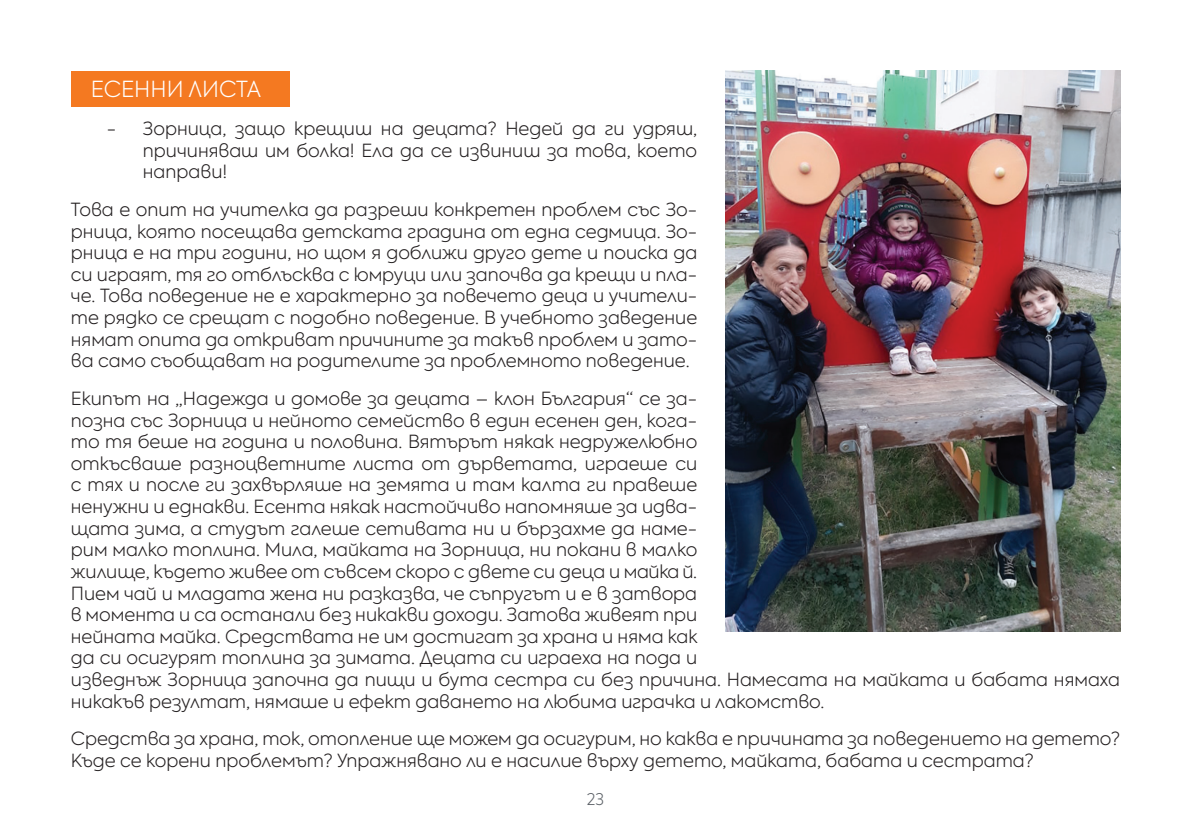
<style>
.page{position:relative;width:1191px;height:840px;background:#fff}
.page>*{position:absolute;margin:0;border:0;box-sizing:border-box;transform-origin:0 0}
.t1{font:300 22px "Axiforma";color:#fff}
.t2{font:300 18px/21.6px "Axiforma";color:#231f20;text-align:justify}
.t3{font:300 16px "Axiforma";color:#5c6167}
</style>
<div class="page">
<div style="left:71px;top:71px;width:218px;height:35px;background:#f47921"></div>
<img style="left:725px;top:71px;width:395px;height:560px">
<p class="t1" style="left:91px;top:75px;width:172px">ЕСЕННИ ЛИСТА</p>
<p class="t2" style="left:143px;top:118px;width:556px;text-indent:-36px">- Зорница, защо крещиш на децата? Недей да ги удряш, причиняваш им болка! Ела да се извиниш за това, което направи!</p>
<p class="t2" style="left:71px;top:198px;width:628px">Това е опит на учителка да разреши конкретен проблем със Зо&shy;рница, която посещава детската градина от една седмица. Зо&shy;рница е на три години, но щом я доближи друго дете и поиска да си играят, тя го отблъсква с юмруци или започва да крещи и пла&shy;че. Това поведение не е характерно за повечето деца и учители&shy;те рядко се срещат с подобно поведение. В учебното заведение нямат опита да откриват причините за такъв проблем и зато&shy;ва само съобщават на родителите за проблемното поведение.</p>
<p class="t2" style="left:71px;top:387px;width:1050px;text-align:left">Екипът на „Надежда и домове за децата – клон България“ се за-<br>позна със Зорница и нейното семейство в един есенен ден, кога-<br>то тя беше на година и половина. Вятърът някак недружелюбно<br>откъсваше разноцветните листа от дърветата, играеше си<br>с тях и после ги захвърляше на земята и там калта ги правеше<br>ненужни и еднакви. Есента някак настойчиво напомняше за идва-<br>щата зима, а студът галеше сетивата ни и бързахме да наме-<br>рим малко топлина. Мила, майката на Зорница, ни покани в малко<br>жилище, където живее от съвсем скоро с двете си деца и майка й.<br>Пием чай и младата жена ни разказва, че съпругът и е в затвора<br>в момента и са останали без никакви доходи. Затова живеят при<br>нейната майка. Средствата не им достигат за храна и няма как<br>да си осигурят топлина за зимата. Децата си играеха на пода и<br>изведнъж Зорница започна да пищи и бута сестра си без причина. Намесата на майката и бабата нямаха никакъв резултат, нямаше и ефект даването на любима играчка и лакомство.</p>
<p class="t2" style="left:71px;top:727px;width:1050px">Средства за храна, ток, отопление ще можем да осигурим, но каква е причината за поведението на детето?<br>Къде се корени проблемът? Упражнявано ли е насилие върху детето, майката, бабата и сестрата?</p>
<p class="t3" style="left:587px;top:788px;width:19px">23</p>
</div>
